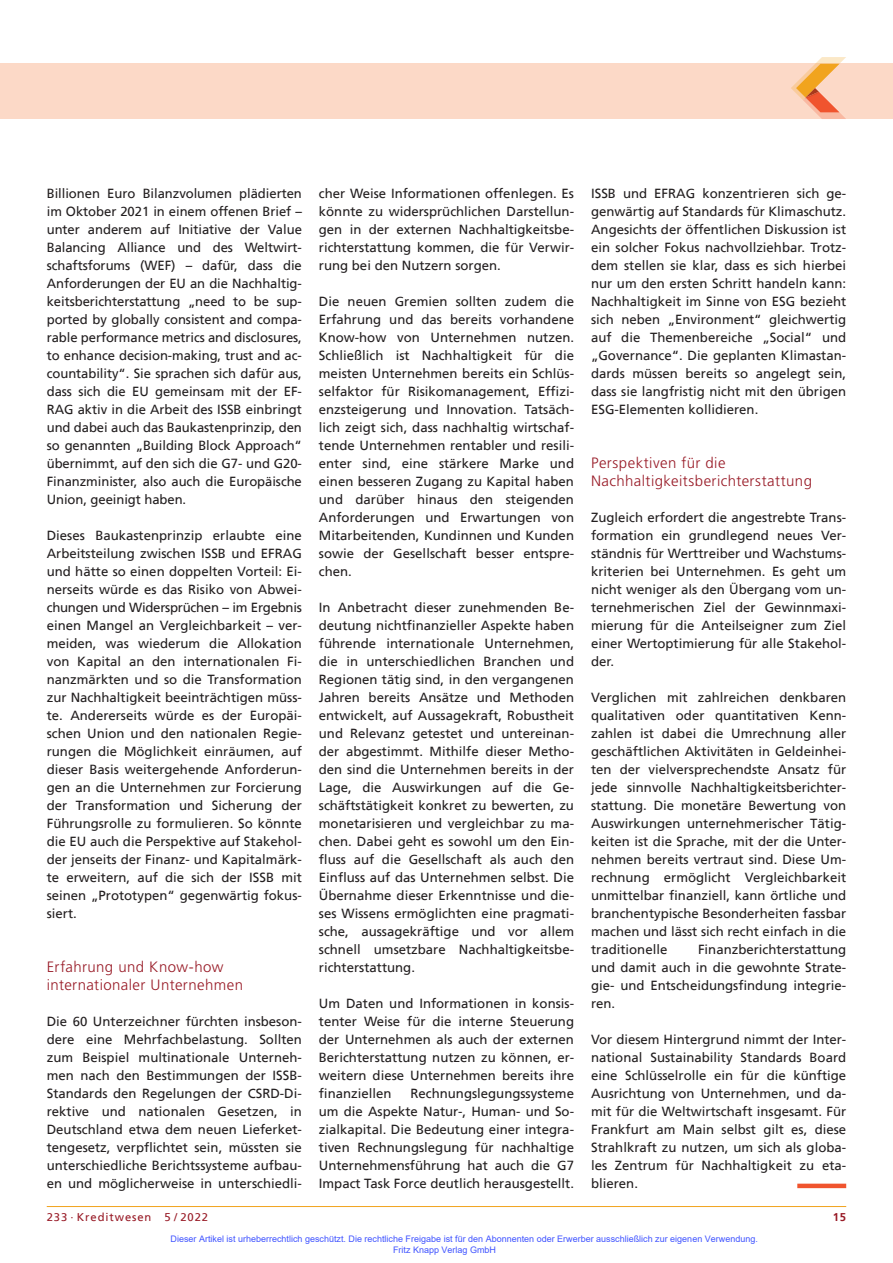
<style>
.page{position:relative;width:893px;height:1263px;background:#fff}
.page>*{position:absolute;margin:0;border:0;box-sizing:border-box;transform-origin:0 0}
.t1{font:300 15px/18px "Frutiger";letter-spacing:.03em;color:#981a26}
.t2{font:13.2px/18px "Frutiger";color:#231f20;text-align:justify}
.t3{font:11.25px "Frutiger";letter-spacing:.08em;color:#981a26}
.t4{font:700 11.25px "Frutiger";color:#981a26}
.t5{font:9px/10.8px "Arial";color:#4054ff}
</style>
<div class="page">
<hr style="left:47px;top:1206px;width:799px;height:1px;background:#f1a31e">
<div style="left:0;top:64px;width:893px;height:55px;background:#fcd9c7"></div>
<svg style="left:791px;top:57px;width:55px;height:62px"></svg>
<div style="left:797px;top:1183px;width:49px;height:5px;background:#f0542e"></div>
<p class="t2" style="left:47px;top:185px;width:257px">Billionen Euro Bilanzvolumen plädierten im Oktober 2021 in einem offenen Brief – unter anderem auf Initiative der Value Balancing Alliance und des Weltwirt&shy;schaftsforums (WEF) – dafür, dass die Anforderungen der EU an die Nachhaltig&shy;keitsberichterstattung „need to be sup&shy;ported by globally consistent and compa&shy;rable performance metrics and disclosures, to enhance decision-making, trust and ac&shy;countability“. Sie sprachen sich dafür aus, dass sich die EU gemeinsam mit der EF-RAG aktiv in die Arbeit des ISSB einbringt und dabei auch das Baukastenprinzip, den so genannten „Building Block Approach“ übernimmt, auf den sich die G7- und G20- Finanzminister, also auch die Europäische Union, geeinigt haben.</p>
<p class="t2" style="left:47px;top:527px;width:257px">Dieses Baukastenprinzip erlaubte eine Arbeitsteilung zwischen ISSB und EFRAG und hätte so einen doppelten Vorteil: Ei&shy;nerseits würde es das Risiko von Abwei&shy;chungen und Widersprüchen – im Ergebnis einen Mangel an Vergleichbarkeit – ver&shy;meiden, was wiederum die Allokation von Kapital an den internationalen Fi&shy;nanzmärkten und so die Transformation zur Nachhaltigkeit beeinträchtigen müss&shy;te. Andererseits würde es der Europäi&shy;schen Union und den nationalen Regie&shy;rungen die Möglichkeit einräumen, auf dieser Basis weitergehende Anforderun&shy;gen an die Unternehmen zur Forcierung der Transformation und Sicherung der Führungsrolle zu formulieren. So könnte die EU auch die Perspektive auf Stakehol&shy;der jenseits der Finanz- und Kapitalmärk&shy;te erweitern, auf die sich der ISSB mit seinen „Prototypen“ gegenwärtig fokus&shy;siert.</p>
<p class="t1" style="left:47px;top:958px;width:198px">Erfahrung und Know-how internationaler Unternehmen</p>
<p class="t2" style="left:47px;top:1013px;width:257px">Die 60 Unterzeichner fürchten insbeson&shy;dere eine Mehrfachbelastung. Sollten zum Beispiel multinationale Unterneh&shy;men nach den Bestimmungen der ISSB-Standards den Regelungen der CSRD-Di&shy;rektive und nationalen Gesetzen, in Deutschland etwa dem neuen Lieferket&shy;tengesetz, verpflichtet sein, müssten sie unterschiedliche Berichtssysteme aufbau&shy;en und möglicherweise in unterschiedli-</p>
<p class="t2" style="left:319px;top:185px;width:257px">cher Weise Informationen offenlegen. Es könnte zu widersprüchlichen Darstellun&shy;gen in der externen Nachhaltigkeitsbe&shy;richterstattung kommen, die für Verwir&shy;rung bei den Nutzern sorgen.</p>
<p class="t2" style="left:319px;top:293px;width:257px">Die neuen Gremien sollten zudem die Erfahrung und das bereits vorhandene Know-how von Unternehmen nutzen.<br>Schließlich ist Nachhaltigkeit für die meisten Unternehmen bereits ein Schlüs&shy;selfaktor für Risikomanagement, Effizi&shy;enzsteigerung und Innovation. Tatsäch&shy;lich zeigt sich, dass nachhaltig wirtschaf&shy;tende Unternehmen rentabler und resili&shy;enter sind, eine stärkere Marke und einen besseren Zugang zu Kapital haben und darüber hinaus den steigenden Anforderungen und Erwartungen von Mitarbeitenden, Kundinnen und Kunden sowie der Gesellschaft besser entspre&shy;chen.</p>
<p class="t2" style="left:319px;top:599px;width:257px">In Anbetracht dieser zunehmenden Be&shy;deutung nichtfinanzieller Aspekte haben führende internationale Unternehmen, die in unterschiedlichen Branchen und Regionen tätig sind, in den vergangenen Jahren bereits Ansätze und Methoden entwickelt, auf Aussagekraft, Robustheit und Relevanz getestet und untereinan&shy;der abgestimmt. Mithilfe dieser Metho&shy;den sind die Unternehmen bereits in der Lage, die Auswirkungen auf die Ge&shy;schäftstätigkeit konkret zu bewerten, zu monetarisieren und vergleichbar zu ma&shy;chen. Dabei geht es sowohl um den Ein&shy;fluss auf die Gesellschaft als auch den Einfluss auf das Unternehmen selbst. Die Übernahme dieser Erkenntnisse und die&shy;ses Wissens ermöglichten eine pragmati&shy;sche, aussagekräftige und vor allem schnell umsetzbare Nachhaltigkeitsbe&shy;richterstattung.</p>
<p class="t2" style="left:319px;top:995px;width:257px">Um Daten und Informationen in konsis&shy;tenter Weise für die interne Steuerung der Unternehmen als auch der externen Berichterstattung nutzen zu können, er&shy;weitern diese Unternehmen bereits ihre finanziellen</p>
<p class="t2" style="left:319px;top:1085px;width:257px;text-indent:92px">Rechnungslegungssysteme um die Aspekte Natur-, Human- und So&shy;zialkapital. Die Bedeutung einer integra&shy;tiven Rechnungslegung für nachhaltige Unternehmensführung hat auch die G7<br>Impact Task Force deutlich herausgestellt.</p>
<p class="t2" style="left:591px;top:185px;width:257px">ISSB und EFRAG konzentrieren sich ge&shy;genwärtig auf Standards für Klimaschutz.<br>Angesichts der öffentlichen Diskussion ist ein solcher Fokus nachvollziehbar. Trotz&shy;dem stellen sie klar, dass es sich hierbei nur um den ersten Schritt handeln kann:<br>Nachhaltigkeit im Sinne von ESG bezieht sich neben „Environment“ gleichwertig auf die Themenbereiche „Social“ und „Governance“. Die geplanten Klimastan&shy;dards müssen bereits so angelegt sein, dass sie langfristig nicht mit den übrigen ESG-Elementen kollidieren.</p>
<p class="t1" style="left:591px;top:454px;width:222px">Perspektiven für die<br>Nachhaltigkeitsberichterstattung</p>
<p class="t2" style="left:591px;top:509px;width:257px">Zugleich erfordert die angestrebte Trans&shy;formation ein grundlegend neues Ver&shy;ständnis für Werttreiber und Wachstums&shy;kriterien bei Unternehmen. Es geht um nicht weniger als den Übergang vom un&shy;ternehmerischen Ziel der Gewinnmaxi&shy;mierung für die Anteilseigner zum Ziel einer Wertoptimierung für alle Stakehol&shy;der.</p>
<p class="t2" style="left:591px;top:689px;width:257px">Verglichen mit zahlreichen denkbaren qualitativen oder quantitativen Kenn&shy;zahlen ist dabei die Umrechnung aller geschäftlichen Aktivitäten in Geldeinhei&shy;ten der vielversprechendste Ansatz für jede sinnvolle Nachhaltigkeitsberichter&shy;stattung. Die monetäre Bewertung von Auswirkungen unternehmerischer Tätig&shy;keiten ist die Sprache, mit der die Unter&shy;nehmen bereits vertraut sind. Diese Um&shy;rechnung ermöglicht Vergleichbarkeit unmittelbar finanziell, kann örtliche und branchentypische Besonderheiten fassbar machen und lässt sich recht einfach in die traditionelle</p>
<p class="t2" style="left:591px;top:941px;width:257px;text-indent:107px">Finanzberichterstattung und damit auch in die gewohnte Strate&shy;gie- und Entscheidungsfindung integrie&shy;ren.</p>
<p class="t2" style="left:591px;top:1031px;width:257px">Vor diesem Hintergrund nimmt der Inter&shy;national Sustainability Standards Board eine Schlüsselrolle ein für die künftige Ausrichtung von Unternehmen, und da&shy;mit für die Weltwirtschaft insgesamt. Für Frankfurt am Main selbst gilt es, diese Strahlkraft zu nutzen, um sich als globa&shy;les Zentrum für Nachhaltigkeit zu eta&shy;blieren.</p>
<p class="t3" style="left:47px;top:1211px;width:163px">233 · Kreditwesen 5 / 2022</p>
<p class="t4" style="left:833px;top:1211px;width:15px">15</p>
<p class="t5" style="left:393px;top:1233px;width:366px;text-indent:-223px">Dieser Artikel ist urheberrechtlich geschützt. Die rechtliche Freigabe ist für den Abonnenten oder Erwerber ausschließlich zur eigenen Verwendung.<br>Fritz Knapp Verlag GmbH</p>
</div>
